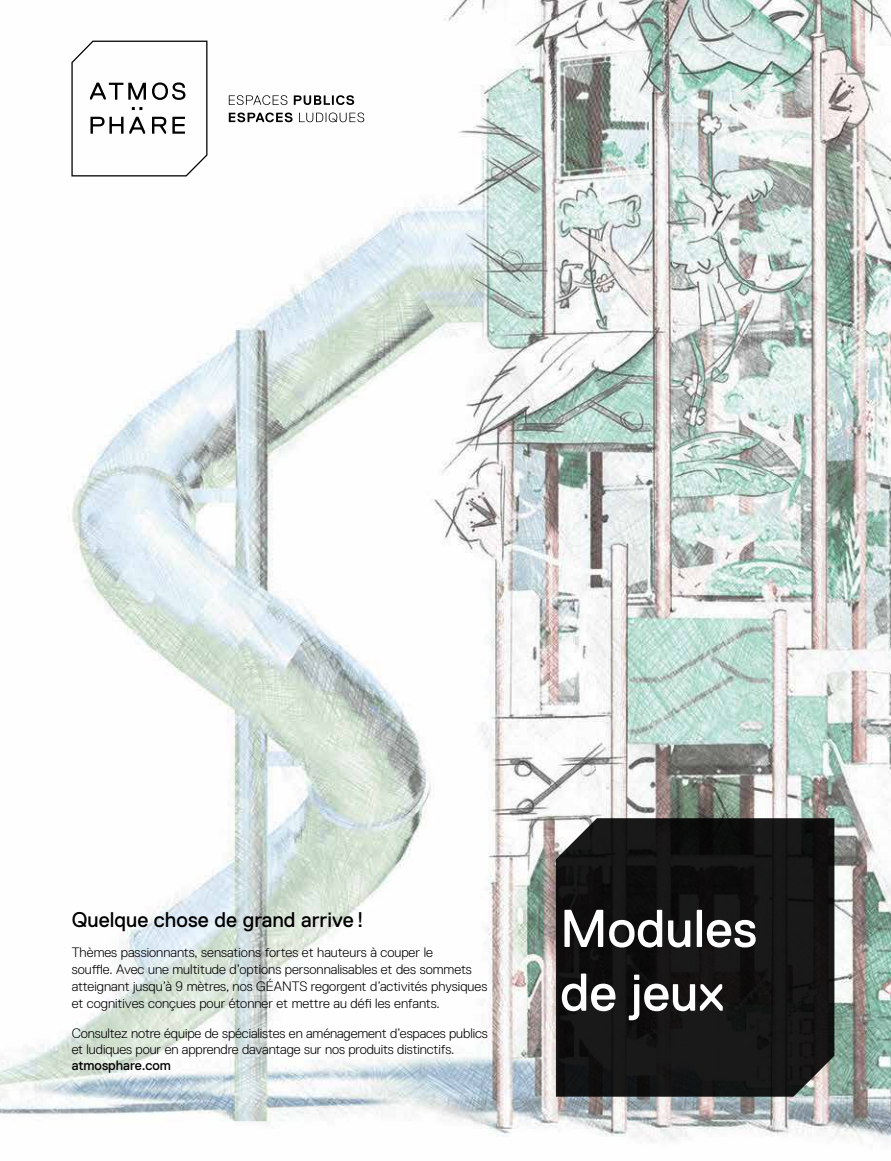
<style>
.page{position:relative;width:891px;height:1161px;background:#fff}
.page>*{position:absolute;margin:0;border:0;box-sizing:border-box;transform-origin:0 0}
.t1{font:53.1px/63.8px "Replica Pro";color:#fff}
.t2{font:21.3px "Replica Pro";color:#000}
.t3{font:300 13.65px/16.6px "Replica Pro";letter-spacing:-.005em;color:#000}
.t4{font:13.65px "Replica Pro";color:#000}
</style>
<div class="page">
<img style="left:0;top:0;width:891px;height:1142px">
<svg style="left:556px;top:818px;width:278px;height:279px;background:#181717"></svg>
<svg style="left:71px;top:41px;width:136px;height:135px"></svg>
<svg style="left:229px;top:95px;width:58px;height:10px"></svg>
<svg style="left:294px;top:95px;width:60px;height:10px"></svg>
<svg style="left:229px;top:113px;width:64px;height:9px"></svg>
<svg style="left:299px;top:113px;width:65px;height:9px"></svg>
<h2 class="t2" style="left:72px;top:908px;width:294px">Quelque chose de grand arrive!</h2>
<p class="t3" style="left:72px;top:944px;width:417px">Thèmes passionnants, sensations fortes et hauteurs à couper le<br>souffle. Avec une multitude d’options personnalisables et des sommets atteignant jusqu’à 9 mètres, nos GÉANTS regorgent d’activités physiques et cognitives conçues pour étonner et mettre au défi les enfants.</p>
<p class="t3" style="left:72px;top:1025px;width:418px">Consultez notre équipe de spécialistes en aménagement d’espaces publics et ludiques pour en apprendre davantage sur nos produits distinctifs.</p>
<p class="t4" style="left:72px;top:1058px;width:101px">atmosphare.com</p>
<h1 class="t1" style="left:560px;top:897px;width:199px">Modules de jeux</h1>
</div>
